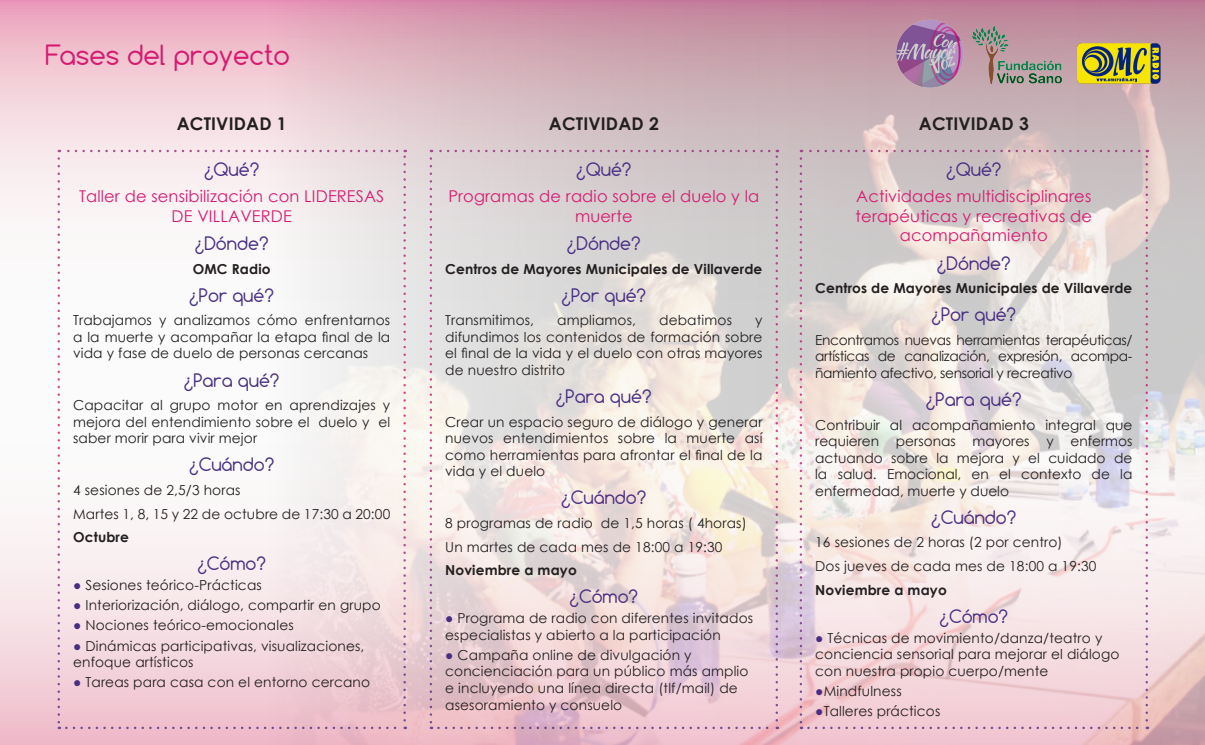
<style>
.page{position:relative;width:1205px;height:745px;background:#fff}
.page>*{position:absolute;margin:0;border:0;box-sizing:border-box;transform-origin:0 0}
.t1{font:26.25px "Comfortaa";color:#d61a70}
.t2{font:17.5px "Comfortaa";color:#482e83}
.t3{font:700 17.5px "Century Gothic";letter-spacing:.01em;color:#231f20}
.t4{font:16.25px/19.5px "Century Gothic";letter-spacing:.01em;color:#d61a70;text-align:center}
.t5{font:13.75px/16.5px "Century Gothic";letter-spacing:.01em;color:#231f20;text-align:justify}
.t6{font:700 13.75px "Century Gothic";letter-spacing:.01em;color:#231f20}
.s1{color:#482e83}
</style>
<div class="page">
<svg style="left:0;top:0;width:270px;height:744px"></svg>
<img style="left:270px;top:0;width:935px;height:744px">
<img style="left:1073px;top:41px;width:89px;height:48px">
<svg style="left:58px;top:158px;width:2px;height:570px"></svg>
<svg style="left:66px;top:726px;width:340px;height:2px"></svg>
<svg style="left:403px;top:150px;width:3px;height:570px;background:#e2c5d1"></svg>
<svg style="left:59px;top:150px;width:338px;height:2px"></svg>
<svg style="left:430px;top:158px;width:2px;height:570px"></svg>
<svg style="left:438px;top:726px;width:340px;height:2px"></svg>
<svg style="left:775px;top:150px;width:3px;height:570px;background:#d4b7c5"></svg>
<svg style="left:431px;top:150px;width:338px;height:2px"></svg>
<svg style="left:799px;top:158px;width:3px;height:570px;background:#d7b9c9"></svg>
<svg style="left:808px;top:726px;width:340px;height:2px"></svg>
<svg style="left:1145px;top:150px;width:3px;height:570px;background:#d9bcca"></svg>
<svg style="left:801px;top:150px;width:338px;height:2px"></svg>
<p class="t1" style="left:45px;top:38px;width:246px">Fases del proyecto</p>
<p class="t3" style="left:177px;top:110px;width:111px">ACTIVIDAD 1</p>
<p class="t3" style="left:549px;top:110px;width:111px">ACTIVIDAD 2</p>
<p class="t3" style="left:919px;top:110px;width:111px">ACTIVIDAD 3</p>
<p class="t2" style="left:204px;top:158px;width:57px">¿Qué?</p>
<p class="t4" style="left:79px;top:186px;width:307px">Taller de sensibilización con LIDERESAS<br>DE VILLAVERDE</p>
<p class="t2" style="left:195px;top:232px;width:75px">¿Dónde?</p>
<p class="t6" style="left:193px;top:258px;width:79px">OMC Radio</p>
<p class="t2" style="left:189px;top:284px;width:86px">¿Por qué?</p>
<p class="t5" style="left:73px;top:312px;width:319px">Trabajamos y analizamos cómo enfrentarnos a la muerte y acompañar la etapa final de la vida y fase de duelo de personas cercanas</p>
<p class="t2" style="left:184px;top:368px;width:97px">¿Para qué?</p>
<p class="t5" style="left:73px;top:396px;width:319px">Capacitar al grupo motor en aprendizajes y mejora del entendimiento sobre el duelo y el saber morir para vivir mejor</p>
<p class="t2" style="left:189px;top:453px;width:87px">¿Cuándo?</p>
<p class="t5" style="left:73px;top:481px;width:169px">4 sesiones de 2,5/3 horas</p>
<p class="t5" style="left:73px;top:504px;width:319px">Martes 1, 8, 15 y 22 de octubre de 17:30 a 20:00</p>
<p class="t6" style="left:73px;top:526px;width:57px">Octubre</p>
<p class="t2" style="left:197px;top:552px;width:70px">¿Cómo?</p>
<p class="t5" style="left:73px;top:576px;width:190px"><span class="s1">●</span> Sesiones teórico-Prácticas</p>
<p class="t5" style="left:73px;top:596px;width:309px"><span class="s1">●</span> Interiorización, diálogo, compartir en grupo</p>
<p class="t5" style="left:73px;top:616px;width:222px"><span class="s1">●</span> Nociones teórico-emocionales</p>
<p class="t5" style="left:73px;top:636px;width:293px"><span class="s1">●</span> Dinámicas participativas, visualizaciones, enfoque artísticos</p>
<p class="t5" style="left:73px;top:673px;width:298px"><span class="s1">●</span> Tareas para casa con el entorno cercano</p>
<p class="t2" style="left:576px;top:158px;width:57px">¿Qué?</p>
<p class="t4" style="left:448px;top:186px;width:312px">Programas de radio sobre el duelo y la muerte</p>
<p class="t2" style="left:567px;top:232px;width:75px">¿Dónde?</p>
<p class="t6" style="left:445px;top:258px;width:319px">Centros de Mayores Municipales de Villaverde</p>
<p class="t2" style="left:561px;top:284px;width:86px">¿Por qué?</p>
<p class="t5" style="left:445px;top:312px;width:90px">Transmitimos,</p>
<p class="t5" style="left:557px;top:312px;width:80px">ampliamos,</p>
<p class="t5" style="left:659px;top:312px;width:74px">debatimos</p>
<p class="t2" style="left:946px;top:158px;width:57px">¿Qué?</p>
<p class="t4" style="left:855px;top:186px;width:238px">Actividades multidisciplinares terapéuticas y recreativas de acompañamiento</p>
<p class="t2" style="left:937px;top:251px;width:75px">¿Dónde?</p>
<p class="t6" style="left:815px;top:277px;width:319px">Centros de Mayores Municipales de Villaverde</p>
<p class="t2" style="left:931px;top:303px;width:86px">¿Por qué?</p>
<p class="t5" style="left:815px;top:331px;width:319px">Encontramos nuevas herramientas terapéuticas/ artísticas de canalización, expresión, acompa&shy;ñamiento afectivo, sensorial y recreativo</p>
<p class="t2" style="left:926px;top:388px;width:97px">¿Para qué?</p>
<p class="t5" style="left:815px;top:416px;width:319px">Contribuir al acompañamiento integral que requieren personas mayores y enfermos actuando sobre la mejora y el cuidado de la salud. Emocional, en el contexto de la enfermedad, muerte y duelo</p>
<p class="t2" style="left:931px;top:505px;width:87px">¿Cuándo?</p>
<p class="t5" style="left:815px;top:533px;width:249px">16 sesiones de 2 horas (2 por centro)</p>
<p class="t5" style="left:815px;top:557px;width:283px">Dos jueves de cada mes de 18:00 a 19:30</p>
<p class="t6" style="left:815px;top:579px;width:133px">Noviembre a mayo</p>
<p class="t2" style="left:939px;top:604px;width:70px">¿Cómo?</p>
<p class="t5" style="left:815px;top:629px;width:306px;text-align:left"><span class="s1">●</span> Técnicas de movimiento/danza/teatro y conciencia sensorial para mejorar el diálogo con nuestra propio cuerpo/mente</p>
<p class="t5" style="left:815px;top:682px;width:88px"><span class="s1">●</span>Mindfulness</p>
<p class="t5" style="left:815px;top:702px;width:127px"><span class="s1">●</span>Talleres prácticos</p>
<p class="t5" style="left:445px;top:312px;width:319px;text-indent:310px">y difundimos los contenidos de formación sobre el final de la vida y el duelo con otras mayores de nuestro distrito</p>
<p class="t2" style="left:556px;top:385px;width:97px">¿Para qué?</p>
<p class="t5" style="left:445px;top:413px;width:319px">Crear un espacio seguro de diálogo y generar nuevos entendimientos sobre la muerte así como herramientas para afrontar el final de la vida y el duelo</p>
<p class="t2" style="left:561px;top:486px;width:87px">¿Cuándo?</p>
<p class="t5" style="left:445px;top:514px;width:303px">8 programas de radio de 1,5 horas ( 4horas)</p>
<p class="t5" style="left:445px;top:537px;width:279px">Un martes de cada mes de 18:00 a 19:30</p>
<p class="t6" style="left:445px;top:559px;width:133px">Noviembre a mayo</p>
<p class="t2" style="left:569px;top:585px;width:70px">¿Cómo?</p>
<p class="t5" style="left:445px;top:609px;width:309px"><span class="s1">●</span> Programa de radio con diferentes invitados especialistas y abierto a la participación</p>
<p class="t5" style="left:445px;top:646px;width:305px;text-align:left"><span class="s1">●</span> Campaña online de divulgación y concienciación para un público más amplio e incluyendo una línea directa (tlf/mail) de asesoramiento y consuelo</p>
</div>
